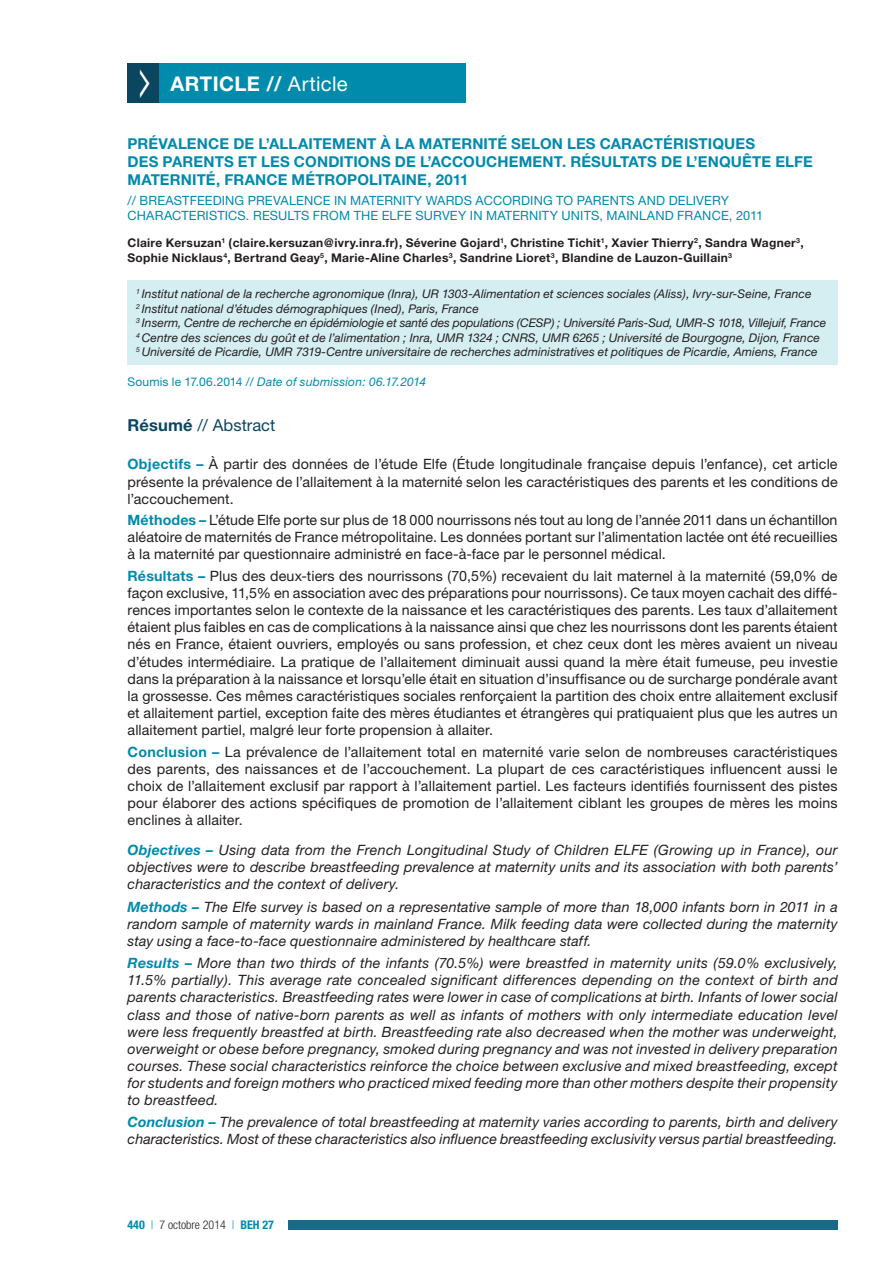
<style>
.page{position:relative;width:893px;height:1263px;background:#fff}
.page>*{position:absolute;margin:0;border:0;box-sizing:border-box;transform-origin:0 0}
.t1{font:700 20.25px "Helvetica Neue";letter-spacing:.02em;color:#fff}
.t2{font:16.5px "Helvetica Neue";color:#0b4660}
.t3{font:700 15px "Helvetica Neue";letter-spacing:.01em;color:#008aac}
.t4{font:14.25px/17.1px "Helvetica Neue";letter-spacing:.01em;color:#231f20;text-align:justify}
.t5{font:italic 14.25px/17.1px "Helvetica Neue";letter-spacing:.01em;color:#231f20;text-align:justify}
.t6{font:12.75px/15.3px "Helvetica Neue";letter-spacing:.01em;color:#008aac}
.t7{font:italic 12px/14.4px "Helvetica Neue";letter-spacing:.005em;color:#231f20}
.t8{font:700 12px/14.4px "Helvetica Neue";letter-spacing:.025em;color:#231f20}
.t9{font:italic 12px "Helvetica Neue";letter-spacing:.015em;color:#008aac}
.t10{font:300 condensed 12px "Helvetica Neue LT Std";color:#231f20}
.s1{font-weight:400}
.s2{font-style:normal}
.s3{font-weight:700}
.s4{font-weight:700;color:#008aac}
.s5{font-family:"Helvetica Neue";font-weight:700;color:#008aac}
.s6{color:#008aac}
</style>
<div class="page">
<div style="left:279px;top:1220px;width:559px;height:10px;background:#1c6889"></div>
<div style="left:276px;top:1219px;width:12px;height:12px;background:#fff"></div>
<div style="left:128px;top:280px;width:710px;height:84px;background:#d5eef2"></div>
<div style="left:128px;top:64px;width:34px;height:39px;background:#0b4660"></div>
<div style="left:159px;top:64px;width:307px;height:39px;background:#008aac"></div>
<h1 class="t1" style="left:171px;top:72px;width:179px">Article // <span class="s1">Article</span></h1>
<p class="t3" style="left:128px;top:134px;width:207px">Pr évalence de l’allaiteme</p>
<p class="t3" style="left:356px;top:134px;width:60px">nt à lama</p>
<p class="t3" style="left:442px;top:134px;width:145px">ternité selon lescarac</p>
<p class="t3" style="left:654px;top:134px;width:92px">téristiques</p>
<p class="t3" style="left:128px;top:152px;width:22px">despare</p>
<p class="t3" style="left:203px;top:152px;width:77px">nts et lesco</p>
<p class="t3" style="left:317px;top:152px;width:126px">nditions de l’acco</p>
<p class="t3" style="left:475px;top:152px;width:46px">ucheme</p>
<p class="t3" style="left:543px;top:152px;width:270px">nt. Résultats de l’Enquête Elfe</p>
<p class="t3" style="left:128px;top:170px;width:108px">mater nité, Fra</p>
<p class="t3" style="left:255px;top:170px;width:82px">nce métropo</p>
<p class="t3" style="left:369px;top:170px;width:101px">litai ne, 2011</p>
<p class="t6" style="left:128px;top:192px;width:637px">// Breastfeeding prevalence in maternity wards according to parents anddelivery characteristics. Results from the ELFE Survey in maternity units, mainland France, 2011</p>
<p class="t8" style="left:128px;top:235px;width:678px">Claire Kersuzan<sup>1</sup> (claire.kersuzan@ivry.inra.fr), Séverine Gojard<sup>1</sup>, Christine Tichit<sup>1</sup>, Xavier Thierry<sup>2</sup>, Sandra Wagner<sup>3</sup>,<br>Sophie N icklaus<sup>4</sup>, Bertrand Geay<sup>5</sup>, Marie-Aline Charles<sup>3</sup>, Sandrine Lioret<sup>3</sup>, Blandine de Lauzon-Guillain<sup>3</sup></p>
<p class="t7" style="left:136px;top:287px;width:692px"><sup>1</sup> Institut national de la recherche agronomique (Inra), UR 1303-Alimentation et sciences sociales (Aliss), Ivry-sur-Seine, France<br><sup>2</sup> Institut national d’études démographiques (Ined), Paris, France<br><sup>3</sup> Inserm, Centre de recherche en épidémiologie et santé des populations (CESP) ; Université Paris-Sud, UMR-S 1018, Villejuif, France <sup>4</sup> Centre des sciences du goût et de l’alimentation ; Inra, UMR 1324 ; CNRS, UMR 6265 ; Université de Bourgogne, Dijon, France <sup>5</sup> Université de Picardie, UMR 7319-Centre universitaire de recherches administratives et politiques de Picardie, Amiens, France</p>
<p class="t9" style="left:128px;top:374px;width:300px"><span class="s2">Soumis le 17.06.2014 /</span>/ Date of submission: 06.17.2014</p>
<p class="t2" style="left:128px;top:415px;width:149px"><span class="s3">Résumé</span> // Abstract</p>
<p class="t4" style="left:128px;top:456px;width:712px"><span class="s4">Objectifs –</span> À partir des données de l’étude Elfe (Étude longitudinale française depuis l’enfance), cet article présente la prévalence de l’allaitement à la maternité selon les caractéristiques des parents et les conditions de l’accouchement.</p>
<p class="t4" style="left:128px;top:511px;width:712px"><span class="s4">Méthodes –</span> L’étude Elfe porte sur plus de 18 000 nourrissons nés tout au long de l’année 2011 dans un échantillon aléatoire de maternités de France métropolitaine. Les données portant sur l’alimentation lactée ont été recueillies à la maternité par questionnaire administré en face-à-face par le personnel médical.</p>
<p class="t4" style="left:128px;top:567px;width:712px"><span class="s4">Résultats –</span> Plus des deux-tiers des nourrissons (70,5%) recevaient du lait maternel à la maternité (59,0% de façon exclusive, 11,5% en association avec des préparations pour nourrissons). Ce taux moyen cachait des diffé&shy;rences importantes selon le contexte de la naissance et les caractéristiques des parents. Les taux d’allaitement étaient plus faibles en cas de complications à la naissance ainsi que chez les nourrissons dont les parents étaient nés en France, étaient ouvriers, employés ou sans profession, et chez ceux dont les mères avaient un niveau d’études intermédiaire. La pratique de l’allaitement diminuait aussi quand la mère était fumeuse, peu investie dans la préparation à la naissance et lorsqu’elle était en situation d’insuffisance ou de surcharge pondérale avant la grossesse. Ces mêmes caractéristiques sociales renforçaient la partition des choix entre allaitement exclusif et allaitement partiel, exception faite des mères étudiantes et étrangères qui pratiquaient plus que les autres un allaitement partiel, malgré leur forte propension à allaiter.</p>
<p class="t4" style="left:128px;top:743px;width:712px"><span class="s4">Conclusion –</span> La prévalence de l’allaitement total en maternité varie selon de nombreuses caractéristiques des parents, des naissances et de l’accouchement. La plupart de ces caractéristiques influencent aussi le choix de l’allaitement exclusif par rapport à l’allaitement partiel. Les facteurs identifiés fournissent des pistes pour élaborer des actions spécifiques de promotion de l’allaitement ciblant les groupes de mères les moins enclines à allaiter.</p>
<p class="t5" style="left:128px;top:841px;width:712px"><span class="s4">Objectives –</span> Using data from the French Longitudinal Study of Children ELFE (Growing up in France), our objectives were to describe breastfeeding prevalence at maternity units and its association with both parents’ characteristics and the context of delivery.</p>
<p class="t5" style="left:128px;top:898px;width:712px"><span class="s4">Methods –</span> The Elfe survey is based on a representative sample of more than 18,000 infants born in 2011 in a random sample of maternity wards in mainland France. Milk feeding data were collected during the maternity stay using a face-to-face questionnaire administered by healthcare staff.</p>
<p class="t5" style="left:128px;top:954px;width:712px"><span class="s4">Results –</span> More than two thirds of the infants (70.5%) were breastfed in maternity units (59.0% exclusively, 11.5% partially). This average rate concealed significant differences depending on the context of birth and parents characteristics. Breastfeeding rates were lower in case of complications at birth. Infants of lower social class and those of native-born parents as well as infants of mothers with only intermediate education level were less frequently breastfed at birth. Breastfeeding rate also decreased when the mother was underweight, overweight or obese before pregnancy, smoked during pregnancy and was not invested in delivery preparation courses. These social characteristics reinforce the choice between exclusive and mixed breastfeeding, except for students and foreign mothers who practiced mixed feeding more than other mothers despite their propensity to breastfeed.</p>
<p class="t5" style="left:128px;top:1113px;width:712px"><span class="s4">Conclusion –</span> The prevalence of total breastfeeding at maternity varies according to parents, birth and delivery characteristics. Most of these characteristics also influence breastfeeding exclusivity versus partial breastfeeding.</p>
<p class="t10" style="left:128px;top:1218px;width:148px"><span class="s5">440</span> <span class="s6">|</span> 7 octobre 2014 <span class="s6">|</span> <span class="s5">BEH 27</span></p>
</div>
